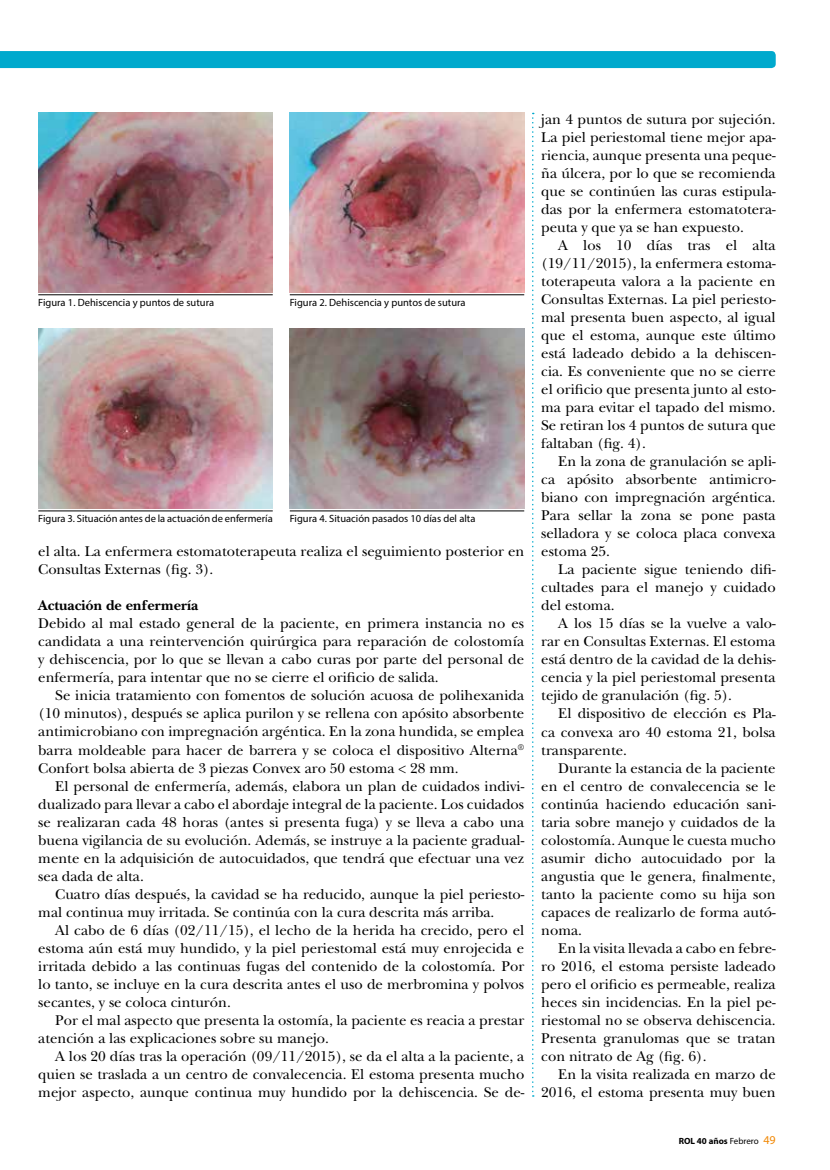
<style>
.page{position:relative;width:830px;height:1170px;background:#fff}
.page>*{position:absolute;margin:0;border:0;box-sizing:border-box;transform-origin:0 0}
.t1{font:14.85px/18px "New Baskerville Std";color:#000;text-align:justify}
.t2{font:700 14.85px "New Baskerville Std";color:#000}
.t3{font:10.5px "Myriad Pro";color:#000}
.t4{font:700 9px "Myriad Pro";color:#000}
.s1{font-weight:400}
.s2{font-weight:400;font-size:12px;color:#f18805}
</style>
<div class="page">
<div style="left:0;top:51px;width:775px;height:17px;background:#00a9cd"></div>
<svg style="left:532px;top:113px;width:1px;height:983px"></svg>
<img style="left:38px;top:113px;width:234px;height:180px">
<img style="left:38px;top:329px;width:234px;height:180px">
<img style="left:289px;top:113px;width:235px;height:180px">
<img style="left:289px;top:329px;width:235px;height:180px">
<hr style="left:38px;top:294px;width:234px;height:1px;background:#000">
<hr style="left:38px;top:510px;width:234px;height:1px;background:#000">
<hr style="left:289px;top:294px;width:235px;height:1px;background:#000">
<hr style="left:289px;top:510px;width:235px;height:1px;background:#000">
<p class="t3" style="left:38px;top:296px;width:177px">Figura 1. Dehiscencia y puntos de sutura</p>
<p class="t3" style="left:289px;top:296px;width:177px">Figura 2. Dehiscencia y puntos de sutura</p>
<p class="t3" style="left:38px;top:512px;width:236px">Figura 3. Situación antes de la actuación de enfermería</p>
<p class="t3" style="left:289px;top:512px;width:187px">Figura 4. Situación pasados 10 días del alta</p>
<p class="t1" style="left:38px;top:542px;width:487px">el alta. La enfermera estomatoterapeuta realiza el seguimiento posterior en<br>Consultas Externas (fig. 3).</p>
<p class="t2" style="left:38px;top:597px;width:161px">Actuación de enfermería</p>
<p class="t1" style="left:38px;top:614px;width:487px">Debido al mal estado general de la paciente, en primera instancia no es candidata a una reintervención quirúrgica para reparación de colostomía y dehiscencia, por lo que se llevan a cabo curas por parte del personal de enfermería, para intentar que no se cierre el orificio de salida.</p>
<p class="t1" style="left:38px;top:686px;width:487px;text-indent:17px">Se inicia tratamiento con fomentos de solución acuosa de polihexanida (10 minutos), después se aplica purilon y se rellena con apósito absorbente antimicrobiano con impregnación argéntica. En la zona hundida, se emplea barra moldeable para hacer de barrera y se coloca el dispositivo Alterna<sup>® </sup>Confort bolsa abierta de 3 piezas Convex aro 50 estoma &lt; 28 mm.</p>
<p class="t1" style="left:38px;top:776px;width:487px;text-indent:17px">El personal de enfermería, además, elabora un plan de cuidados indivi&shy;dualizado para llevar a cabo el abordaje integral de la paciente. Los cuidados se realizaran cada 48 horas (antes si presenta fuga) y se lleva a cabo una buena vigilancia de su evolución. Además, se instruye a la paciente gradual&shy;mente en la adquisición de autocuidados, que tendrá que efectuar una vez sea dada de alta.</p>
<p class="t1" style="left:38px;top:884px;width:487px;text-indent:17px">Cuatro días después, la cavidad se ha reducido, aunque la piel periesto&shy;mal continua muy irritada. Se continúa con la cura descrita más arriba.</p>
<p class="t1" style="left:38px;top:920px;width:487px;text-indent:17px">Al cabo de 6 días (02/11/15), el lecho de la herida ha crecido, pero el estoma aún está muy hundido, y la piel periestomal está muy enrojecida e irritada debido a las continuas fugas del contenido de la colostomía. Por lo tanto, se incluye en la cura descrita antes el uso de merbromina y polvos secantes, y se coloca cinturón.</p>
<p class="t1" style="left:38px;top:1010px;width:487px;text-indent:17px">Por el mal aspecto que presenta la ostomía, la paciente es reacia a prestar atención a las explicaciones sobre su manejo.</p>
<p class="t1" style="left:38px;top:1046px;width:487px;text-indent:17px">A los 20 días tras la operación (09/11/2015), se da el alta a la paciente, a quien se traslada a un centro de convalecencia. El estoma presenta mucho mejor aspecto, aunque continua muy hundido por la dehiscencia. Se de-</p>
<p class="t1" style="left:541px;top:110px;width:236px">jan 4 puntos de sutura por sujeción.<br>La piel periestomal tiene mejor apa&shy;riencia, aunque presenta una peque&shy;ña úlcera, por lo que se recomienda que se continúen las curas estipula&shy;das por la enfermera estomatotera&shy;peuta y que ya se han expuesto.</p>
<p class="t1" style="left:541px;top:236px;width:236px;text-indent:17px">A los 10 días tras el alta (19/11/2015), la enfermera estoma&shy;toterapeuta valora a la paciente en Consultas Externas. La piel periesto&shy;mal presenta buen aspecto, al igual que el estoma, aunque este último está ladeado debido a la dehiscen&shy;cia. Es conveniente que no se cierre el orificio que presenta junto al esto&shy;ma para evitar el tapado del mismo.<br>Se retiran los 4 puntos de sutura que faltaban (fig. 4).</p>
<p class="t1" style="left:541px;top:452px;width:236px;text-indent:17px">En la zona de granulación se apli&shy;ca apósito absorbente antimicro&shy;biano con impregnación argéntica.<br>Para sellar la zona se pone pasta selladora y se coloca placa convexa estoma 25.</p>
<p class="t1" style="left:541px;top:560px;width:236px;text-indent:17px">La paciente sigue teniendo difi&shy;cultades para el manejo y cuidado del estoma.</p>
<p class="t1" style="left:541px;top:614px;width:236px;text-indent:17px">A los 15 días se la vuelve a valo&shy;rar en Consultas Externas. El estoma está dentro de la cavidad de la dehis&shy;cencia y la piel periestomal presenta tejido de granulación (fig. 5).</p>
<p class="t1" style="left:541px;top:704px;width:236px;text-indent:17px">El dispositivo de elección es Pla&shy;ca convexa aro 40 estoma 21, bolsa transparente.</p>
<p class="t1" style="left:541px;top:758px;width:236px;text-indent:17px">Durante la estancia de la paciente en el centro de convalecencia se le continúa haciendo educación sani&shy;taria sobre manejo y cuidados de la colostomía. Aunque le cuesta mucho asumir dicho autocuidado por la angustia que le genera, finalmente, tanto la paciente como su hija son capaces de realizarlo de forma autó&shy;noma.</p>
<p class="t1" style="left:541px;top:938px;width:236px;text-indent:17px">En la visita llevada a cabo en febre&shy;ro 2016, el estoma persiste ladeado pero el orificio es permeable, realiza heces sin incidencias. En la piel pe&shy;riestomal no se observa dehiscencia.<br>Presenta granulomas que se tratan con nitrato de Ag (fig. 6).</p>
<p class="t1" style="left:541px;top:1064px;width:236px;text-align:right">En la visita realizada en marzo de<br>2016, el estoma presenta muy buen</p>
<p class="t4" style="left:678px;top:1135px;width:98px">ROL 40 años <span class="s1">Febrero</span> <span class="s2">49</span></p>
</div>
